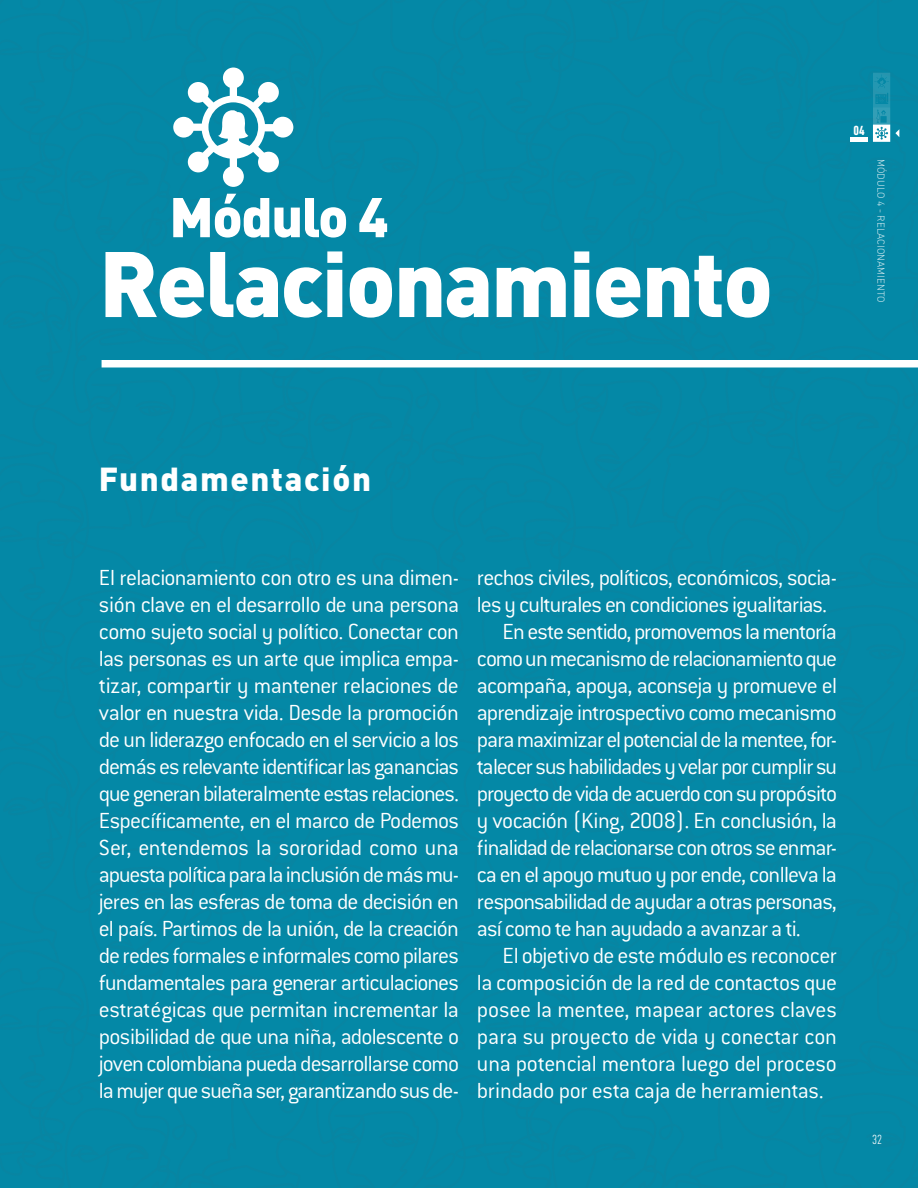
<style>
.page{position:relative;width:918px;height:1188px;background:#fff}
.page>*{position:absolute;margin:0;border:0;box-sizing:border-box;transform-origin:0 0}
.t1{font:900 91.35px "DIN";letter-spacing:-.025em;color:#fff}
.t2{font:900 55.05px "DIN";letter-spacing:-.025em;color:#fff}
.t3{font:900 32.85px "DIN";letter-spacing:.05em;color:#fff}
.t4{font:300 24px/27px "Conduit ITC Std";letter-spacing:-.035em;color:#fff;text-align:justify}
.t5{font:300 24px "Conduit ITC Std";letter-spacing:-.015em;color:#fff}
.t6{font:300 24px "Conduit ITC Std";letter-spacing:-.01em;color:#fff}
.t7{font:300 condensed 13.5px "DIN Next LT Pro";color:#fff}
.t8{font:700 condensed 13.5px "DIN Next LT Pro";color:#fff}
.t9{font:300 10.5px "DIN Next LT Pro";color:#fff}
</style>
<div class="page">
<div style="left:0;top:0;width:918px;height:934px;background:#0488a6"></div>
<svg style="left:379px;top:644px;width:37px;height:16px"></svg>
<div style="left:129px;top:796px;width:68px;height:33px;background:#0488a6"></div>
<svg style="left:234px;top:906px;width:33px;height:26px"></svg>
<svg style="left:316px;top:770px;width:16px;height:11px"></svg>
<div style="left:180px;top:650px;width:155px;height:71px;background:#0488a6"></div>
<div style="left:363px;top:675px;width:28px;height:110px;background:#0488a6"></div>
<svg style="left:910px;top:442px;width:8px;height:22px"></svg>
<div style="left:859px;top:552px;width:59px;height:34px;background:#0488a6"></div>
<svg style="left:622px;top:401px;width:38px;height:16px"></svg>
<div style="left:372px;top:552px;width:69px;height:34px;background:#0488a6"></div>
<svg style="left:477px;top:663px;width:33px;height:25px"></svg>
<svg style="left:559px;top:526px;width:16px;height:12px"></svg>
<div style="left:423px;top:407px;width:156px;height:69px;background:#0488a6"></div>
<div style="left:607px;top:432px;width:27px;height:109px;background:#0488a6"></div>
<svg style="left:135px;top:400px;width:38px;height:17px"></svg>
<svg style="left:0;top:525px;width:23px;height:15px"></svg>
<svg style="left:0;top:668px;width:23px;height:20px"></svg>
<svg style="left:73px;top:526px;width:16px;height:12px"></svg>
<div style="left:0;top:243px;width:92px;height:235px;background:#0488a6"></div>
<div style="left:120px;top:432px;width:27px;height:109px;background:#0488a6"></div>
<svg style="left:865px;top:157px;width:38px;height:16px"></svg>
<div style="left:615px;top:309px;width:69px;height:33px;background:#0488a6"></div>
<svg style="left:720px;top:419px;width:33px;height:26px"></svg>
<svg style="left:803px;top:283px;width:16px;height:11px"></svg>
<div style="left:666px;top:163px;width:156px;height:69px;background:#0488a6"></div>
<div style="left:850px;top:188px;width:28px;height:110px;background:#0488a6"></div>
<svg style="left:379px;top:157px;width:37px;height:16px"></svg>
<div style="left:129px;top:309px;width:68px;height:33px;background:#0488a6"></div>
<svg style="left:234px;top:419px;width:33px;height:26px"></svg>
<svg style="left:316px;top:283px;width:16px;height:11px"></svg>
<div style="left:363px;top:188px;width:28px;height:110px;background:#0488a6"></div>
<div style="left:372px;top:66px;width:69px;height:33px;background:#0488a6"></div>
<svg style="left:477px;top:176px;width:33px;height:26px"></svg>
<svg style="left:559px;top:40px;width:16px;height:11px"></svg>
<svg style="left:607px;top:0;width:27px;height:55px"></svg>
<svg style="left:0;top:38px;width:23px;height:16px"></svg>
<svg style="left:0;top:181px;width:23px;height:21px"></svg>
<svg style="left:73px;top:40px;width:16px;height:11px"></svg>
<svg style="left:120px;top:0;width:27px;height:55px"></svg>
<div style="left:0;top:934px;width:918px;height:254px;background:#0488a6"></div>
<svg style="left:865px;top:1131px;width:38px;height:17px"></svg>
<div style="left:666px;top:1138px;width:156px;height:50px;background:#0488a6"></div>
<svg style="left:379px;top:1131px;width:37px;height:17px"></svg>
<div style="left:180px;top:1138px;width:155px;height:50px;background:#0488a6"></div>
<div style="left:800px;top:899px;width:80px;height:76px;background:#0488a6"></div>
<div style="left:859px;top:1040px;width:59px;height:33px;background:#0488a6"></div>
<div style="left:314px;top:899px;width:79px;height:76px;background:#0488a6"></div>
<div style="left:372px;top:1040px;width:69px;height:33px;background:#0488a6"></div>
<svg style="left:477px;top:1150px;width:33px;height:26px"></svg>
<svg style="left:559px;top:1014px;width:16px;height:11px"></svg>
<div style="left:423px;top:893px;width:166px;height:70px;background:#0488a6"></div>
<div style="left:596px;top:934px;width:38px;height:95px;background:#0488a6"></div>
<svg style="left:0;top:1013px;width:23px;height:15px"></svg>
<svg style="left:0;top:1155px;width:23px;height:21px"></svg>
<svg style="left:73px;top:1014px;width:16px;height:11px"></svg>
<div style="left:0;top:730px;width:103px;height:235px;background:#0488a6"></div>
<div style="left:109px;top:934px;width:38px;height:95px;background:#0488a6"></div>
<div style="left:102px;top:360px;width:816px;height:8px;background:#fff"></div>
<div style="left:850px;top:137px;width:18px;height:5px;background:#fff"></div>
<svg style="left:859px;top:66px;width:59px;height:76px;background:#1a91ad"></svg>
<svg style="left:173px;top:68px;width:162px;height:164px"></svg>
<h2 class="t2" style="left:169px;top:180px;width:221px">Módulo 4</h2>
<h1 class="t1" style="left:99px;top:223px;width:676px">Relacionamiento</h1>
<p class="t8" style="left:854px;top:122px;width:13px">04</p>
<p class="t9" style="left:887px;top:159px;width:145px;rotate:90deg">MÓDULO 4 - RELACIONAMIENTO</p>
<h3 class="t3" style="left:99px;top:458px;width:274px">Fundamentación</h3>
<p class="t4" style="left:99px;top:563px;width:362px">El relacionamiento con otro es una dimen&shy;sión clave en el desarrollo de una persona como sujeto social y político. Conectar con las personas es un arte que implica empa&shy;tizar, compartir y mantener relaciones de valor en nuestra vida. Desde la promoción de un liderazgo enfocado en el servicio a los demás es relevante identificar las ganancias que generan bilateralmente estas relaciones.<br>Específicamente, en el marco de Podemos Ser, entendemos la sororidad como una apuesta política para la inclusión de más mu&shy;jeres en las esferas de toma de decisión en el país. Partimos de la unión, de la creación de redes formales e informales como pilares fundamentales para generar articulaciones estratégicas que permitan incrementar la posibilidad de que una niña, adolescente o joven colombiana pueda desarrollarse como la mujer que sueña ser, garantizando sus de-</p>
<p class="t4" style="left:477px;top:563px;width:362px">rechos civiles, políticos, económicos, socia-</p>
<p class="t4" style="left:477px;top:590px;width:352px">les y culturales en condiciones igualitarias.</p>
<p class="t4" style="left:502px;top:617px;width:336px">En este sentido, promovemos la mentoría</p>
<p class="t4" style="left:477px;top:644px;width:362px">como un mecanismo de relacionamiento que</p>
<p class="t4" style="left:477px;top:671px;width:362px">acompaña, apoya, aconseja y promueve el</p>
<p class="t4" style="left:477px;top:698px;width:362px">aprendizaje introspectivo como mecanismo</p>
<p class="t4" style="left:477px;top:725px;width:362px">para maximizar el potencial de la mentee, for-</p>
<p class="t4" style="left:477px;top:752px;width:362px">talecer sus habilidades y velar por cumplir su</p>
<p class="t4" style="left:477px;top:779px;width:362px">proyecto de vida de acuerdo con su propósito</p>
<p class="t4" style="left:477px;top:806px;width:362px">y vocación (King, 2008). En conclusión, la</p>
<p class="t4" style="left:477px;top:833px;width:362px">finalidad de relacionarse con otros se enmar-</p>
<p class="t4" style="left:477px;top:860px;width:362px">ca en el apoyo mutuo y por ende, conlleva la</p>
<p class="t4" style="left:477px;top:887px;width:362px">responsabilidad de ayudar a otras personas,</p>
<p class="t4" style="left:477px;top:914px;width:325px">así como te han ayudado a avanzar a ti.</p>
<p class="t4" style="left:502px;top:941px;width:336px">El objetivo de este módulo es reconocer</p>
<p class="t4" style="left:477px;top:968px;width:362px">la composición de la red de contactos que</p>
<p class="t6" style="left:477px;top:995px;width:362px">posee la mentee, mapear actores claves</p>
<p class="t6" style="left:477px;top:1022px;width:362px">para su proyecto de vida y conectar con</p>
<p class="t5" style="left:477px;top:1049px;width:361px">una potencial mentora luego del proceso</p>
<p class="t5" style="left:477px;top:1076px;width:348px">brindado por esta caja de herramientas.</p>
<p class="t7" style="left:872px;top:1132px;width:12px">32</p>
</div>
